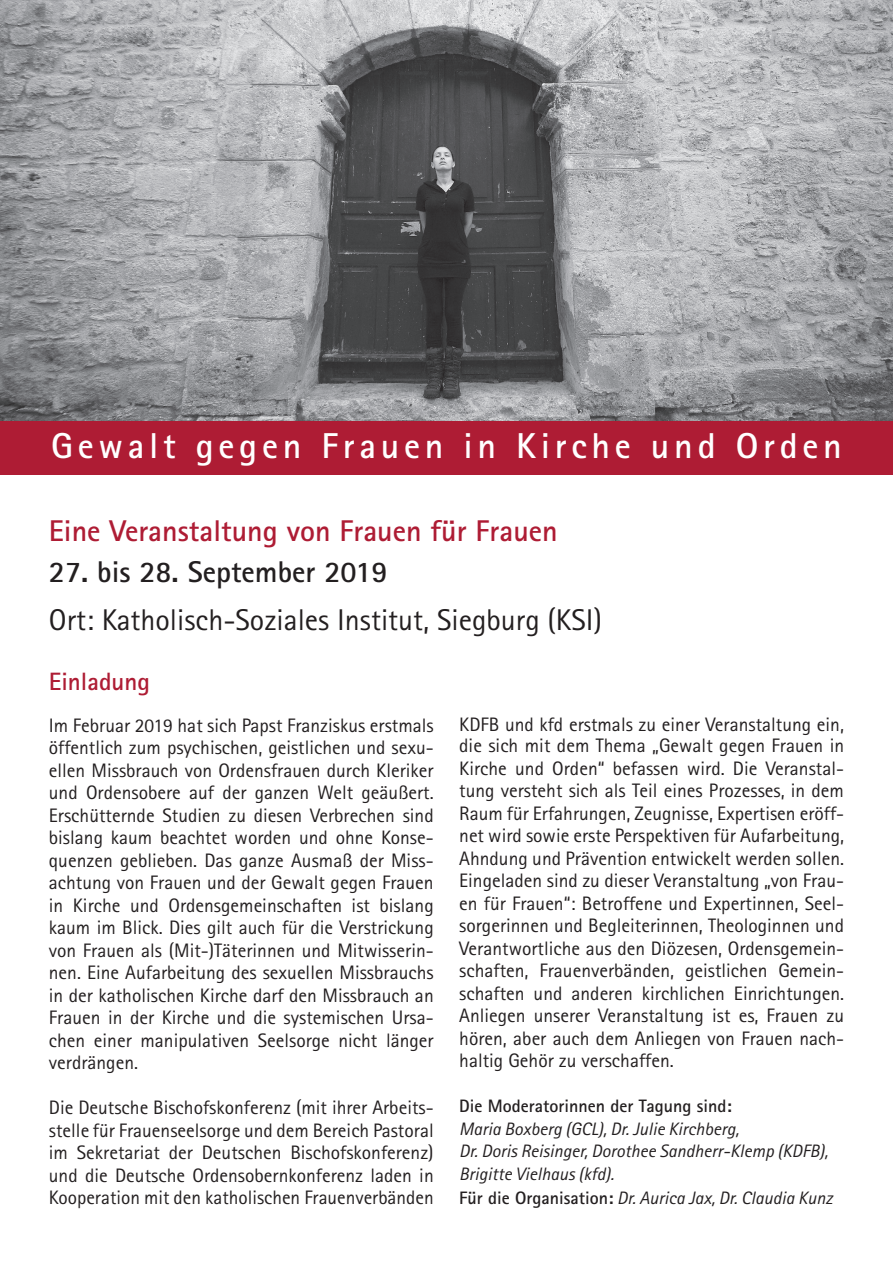
<style>
.page{position:relative;width:893px;height:1263px;background:#fff}
.page>*{position:absolute;margin:0;border:0;box-sizing:border-box;transform-origin:0 0}
.t1{font:700 36px "Rotis Sans Serif";letter-spacing:.13em;color:#fff}
.t2{font:30px "Rotis Sans Serif";color:#231f20}
.t3{font:700 30px "Rotis Sans Serif";color:#ae1c34}
.t4{font:700 30px "Rotis Sans Serif";color:#231f20}
.t5{font:700 25.05px "Rotis Sans Serif";color:#ae1c34}
.t6{font:19.5px/22.5px "Rotis Sans Serif";color:#231f20;text-align:justify}
.t7{font:italic 18px/23px "Rotis Sans Serif";color:#231f20}
.t8{font:700 18px "Rotis Sans Serif";color:#231f20}
.s1{font-weight:700;font-style:normal}
</style>
<div class="page">
<div style="left:0;top:421px;width:893px;height:53px;background:#ae1c34"></div>
<img style="left:0;top:0;width:893px;height:421px">
<h1 class="t1" style="left:51px;top:423px;width:792px">Gewalt gegen Frauen in Kirche und Orden</h1>
<h2 class="t3" style="left:49px;top:512px;width:510px">Eine Veranstaltung von Frauen für Frauen</h2>
<h2 class="t4" style="left:49px;top:552px;width:340px">27. bis 28. September 2019</h2>
<h2 class="t2" style="left:49px;top:602px;width:555px">Ort: Katholisch-Soziales Institut, Siegburg (KSI)</h2>
<p class="t5" style="left:49px;top:665px;width:103px">Einladung</p>
<p class="t6" style="left:49px;top:714px;width:386px">Im Februar 2019 hat sich Papst Franziskus erstmals öffentlich zum psychischen, geistlichen und sexu&shy;ellen Missbrauch von Ordensfrauen durch Kleriker und Ordensobere auf der ganzen Welt geäußert.<br>Erschütternde Studien zu diesen Verbrechen sind bislang kaum beachtet worden und ohne Konse&shy;quenzen geblieben. Das ganze Ausmaß der Miss&shy;achtung von Frauen und der Gewalt gegen Frauen in Kirche und Ordensgemeinschaften ist bislang kaum im Blick. Dies gilt auch für die Verstrickung von Frauen als (Mit-)Täterinnen und Mitwisserin&shy;nen. Eine Aufarbeitung des sexuellen Missbrauchs in der katholischen Kirche darf den Missbrauch an Frauen in der Kirche und die systemischen Ursa&shy;chen einer manipulativen Seelsorge nicht länger verdrängen.</p>
<p class="t6" style="left:49px;top:1096px;width:386px">Die Deutsche Bischofskonferenz (mit ihrer Arbeits&shy;stelle für Frauenseelsorge und dem Bereich Pastoral im Sekretariat der Deutschen Bischofskonferenz) und die Deutsche Ordensobernkonferenz laden in Kooperation mit den katholischen Frauenverbänden</p>
<p class="t6" style="left:459px;top:713px;width:386px">KDFB und kfd erstmals zu einer Veranstaltung ein, die sich mit dem Thema „Gewalt gegen Frauen in Kirche und Orden“ befassen wird. Die Veranstal&shy;tung versteht sich als Teil eines Prozesses, in dem Raum für Erfahrungen, Zeugnisse, Expertisen eröff&shy;net wird sowie erste Perspektiven für Aufarbeitung, Ahndung und Prävention entwickelt werden sollen.<br>Eingeladen sind zu dieser Veranstaltung „von Frau&shy;en für Frauen“: Betroffene und Expertinnen, Seel&shy;sorgerinnen und Begleiterinnen, Theologinnen und Verantwortliche aus den Diözesen, Ordensgemein&shy;schaften, Frauenverbänden, geistlichen Gemein&shy;schaften und anderen kirchlichen Einrichtungen.<br>Anliegen unserer Veranstaltung ist es, Frauen zu hören, aber auch dem Anliegen von Frauen nach&shy;haltig Gehör zu verschaffen.</p>
<p class="t8" style="left:459px;top:1095px;width:274px">Die Moderatorinnen der Tagung sind:</p>
<p class="t7" style="left:459px;top:1117px;width:375px">Maria Boxberg (GCL), Dr. Julie Kirchberg,<br>Dr. Doris Reisinger, Dorothee Sandherr-Klemp (KDFB), Brigitte Vielhaus (kfd).<br><span class="s1">Für die Organisation:</span> Dr. Aurica Jax, Dr. Claudia Kunz</p>
</div>
